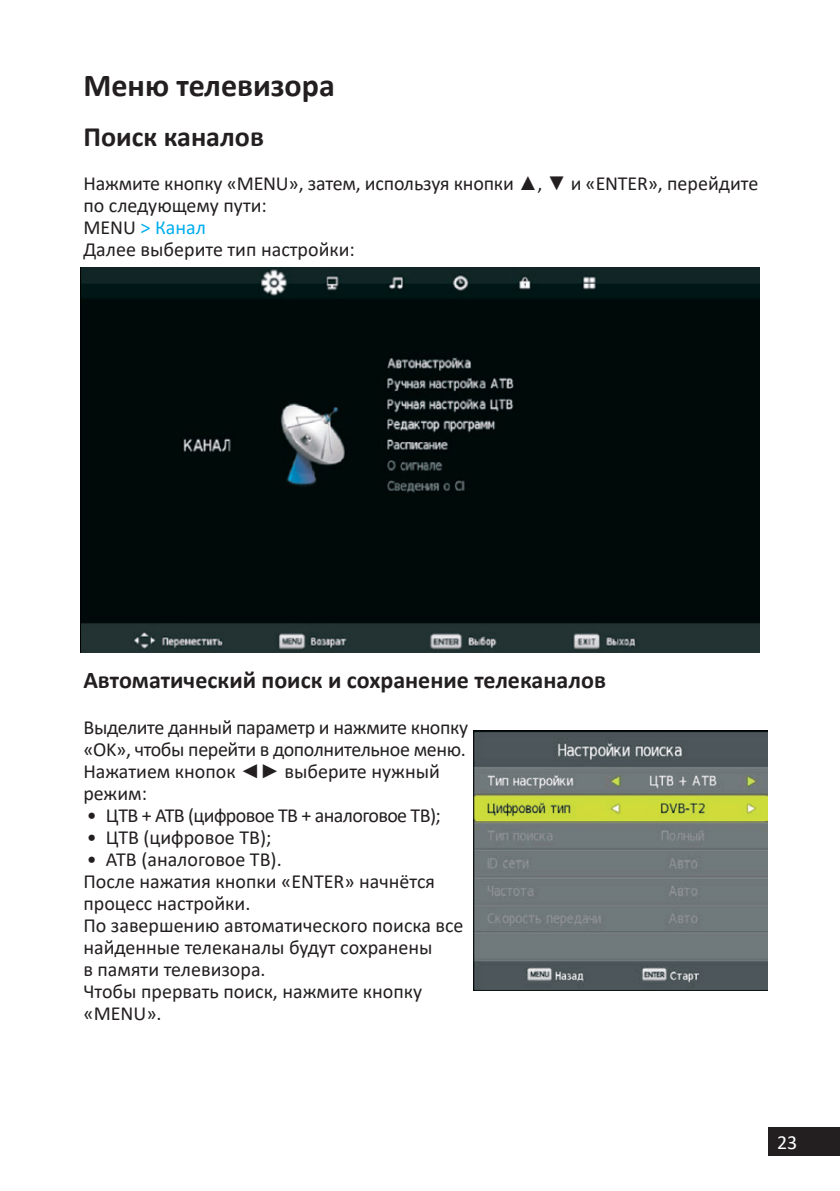
<style>
.page{position:relative;width:840px;height:1191px;background:#fff}
.page>*{position:absolute;margin:0;border:0;box-sizing:border-box;transform-origin:0 0}
.Заголовок_16{font:700 32px "Calibri";color:#231f20}
.Заголовок_14{font:700 28px "Calibri";color:#231f20}
.Заголовок_12{font:700 24px "Calibri";color:#231f20}
.t1{font:20px/22px "Calibri";color:#231f20}
.t2{font:20px/22px "Calibri";letter-spacing:-.02em;color:#231f20}
.t3{font:20px "Calibri";letter-spacing:-.03em;color:#231f20}
.Ссылки{font:20px "Calibri";color:#00aeef}
.t4{font:20px "Calibri";color:#fff}
.s1{font-family:"Arial"}
.s2{color:#231f20}
</style>
<div class="page">
<div style="left:767px;top:1126px;width:72px;height:29px;background:#231f20"></div>
<img style="left:81px;top:268px;width:677px;height:384px">
<img style="left:473px;top:730px;width:294px;height:260px">
<p class="Заголовок_16" style="left:83px;top:63px;width:253px">Меню телевизора</p>
<p class="Заголовок_14" style="left:83px;top:117px;width:182px">Поиск каналов</p>
<p class="t1" style="left:83px;top:172px;width:676px">Нажмите кнопку «MENU», затем, используя кнопки <span class="s1">▲</span>, <span class="s1">▼</span> и «ENTER», перейдите по следующему пути:</p>
<p class="Ссылки" style="left:83px;top:213px;width:124px"><span class="s2">MENU</span> &gt; Канал</p>
<p class="t1" style="left:83px;top:238px;width:273px">Далее выберите тип настройки:</p>
<p class="Заголовок_12" style="left:83px;top:663px;width:523px">Автоматический поиск и сохранение телеканалов</p>
<p class="t2" style="left:83px;top:716px;width:386px">Выделите данный параметр и нажмите кнопку «OK», чтобы перейти в дополнительное меню.</p>
<p class="t1" style="left:83px;top:760px;width:358px">Нажатием кнопок <span class="s1">◄►</span> выберите нужный режим:</p>
<p class="t3" style="left:87px;top:801px;width:355px">• ЦТВ + АТВ (цифровое ТВ + аналоговое ТВ);</p>
<p class="t1" style="left:87px;top:826px;width:186px">• ЦТВ (цифровое ТВ);</p>
<p class="t1" style="left:87px;top:848px;width:196px">• АТВ (аналоговое ТВ).</p>
<p class="t1" style="left:83px;top:870px;width:381px">После нажатия кнопки «ENTER» начнётся процесс настройки.<br>По завершению автоматического поиска все найденные телеканалы будут сохранены<br>в памяти телевизора.<br>Чтобы прервать поиск, нажмите кнопку «MENU».</p>
<p class="t4" style="left:776px;top:1128px;width:22px">23</p>
</div>
